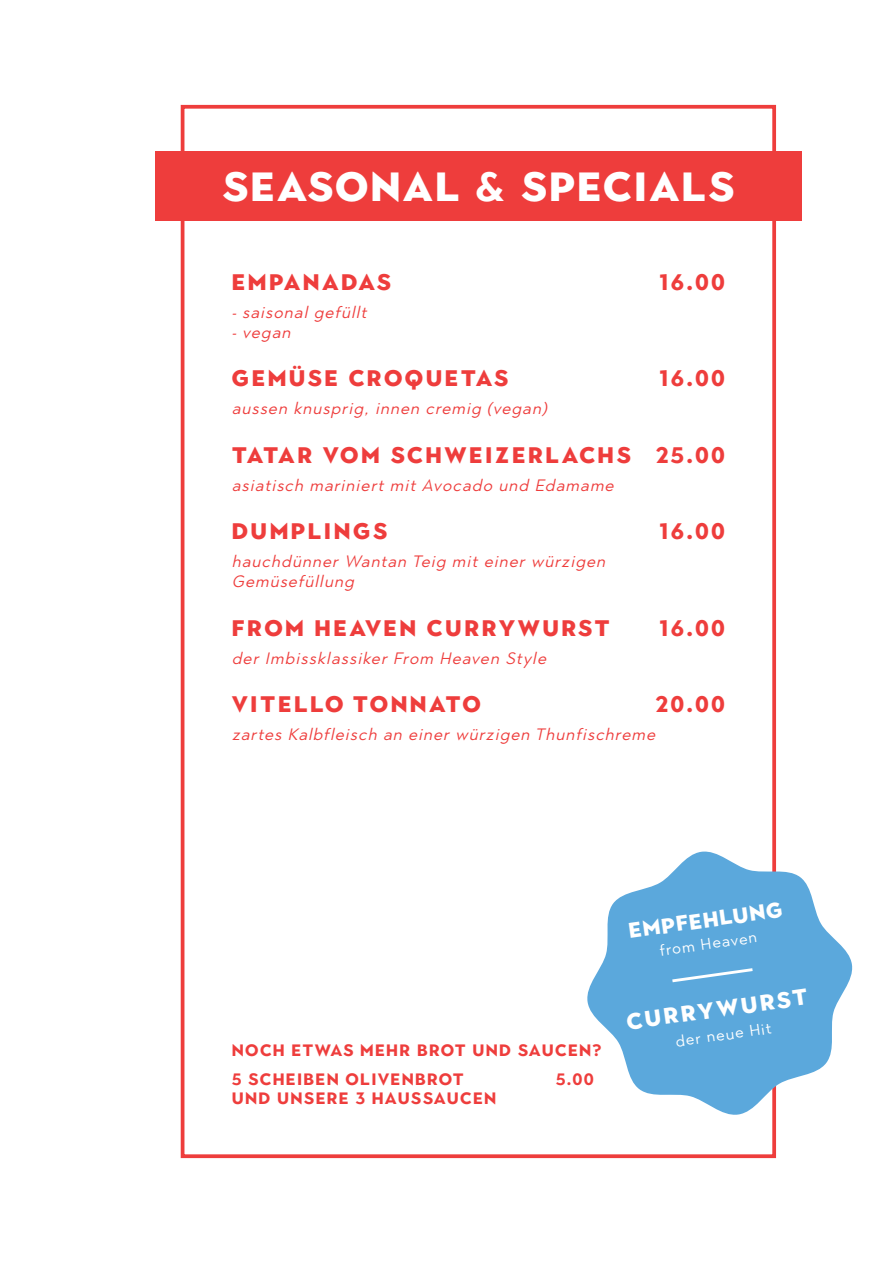
<style>
.page{position:relative;width:893px;height:1263px;background:#fff}
.page>*{position:absolute;margin:0;border:0;box-sizing:border-box;transform-origin:0 0}
.Titel_Balken{font:900 40.8px "Town 10 Display";letter-spacing:.05em;color:#fff}
.Speise{font:900 22.5px "Town 10 Display";letter-spacing:.11em;color:#ee3d3c}
.t1{font:900 22.5px "Town 10 Display";color:#fff}
.t2{font:900 21.3px "Town 10 Display";color:#fff}
.Speisenzusatz{font:italic 16.5px/19.8px "Town 80 Text";color:#ee3d3c}
.Speisenzusatz-2{font:700 16.5px "Town 80 Text";letter-spacing:.08em;color:#ee3d3c}
.t3{font:15.75px "Town 80 Text";color:#fff}
</style>
<div class="page">
<div style="left:181px;top:105px;width:595px;height:1053px;border:4px solid #ee3d3c"></div>
<div style="left:155px;top:151px;width:646px;height:69px;background:#ee3d3c"></div>
<svg style="left:587px;top:849px;width:266px;height:268px;fill:#5ba8dc"></svg>
<svg style="left:669px;top:966px;width:87px;height:18px;background:#73b4e1"></svg>
<p class="Titel_Balken" style="left:222px;top:163px;width:514px">SEASONAL &amp; SPECIALS</p>
<p class="Speise" style="left:232px;top:269px;width:161px">EMPANADAS</p>
<p class="Speise" style="left:659px;top:269px;width:67px">16.00</p>
<p class="Speisenzusatz" style="left:232px;top:302px;width:141px">- saisonal gefüllt</p>
<p class="Speisenzusatz" style="left:232px;top:322px;width:65px">- vegan</p>
<p class="Speise" style="left:232px;top:365px;width:278px">GEMÜSE CROQUETAS</p>
<p class="Speise" style="left:659px;top:365px;width:67px">16.00</p>
<p class="Speisenzusatz" style="left:232px;top:398px;width:321px">aussen knusprig, innen cremig (vegan)</p>
<p class="Speise" style="left:232px;top:442px;width:495px">TATAR VOM SCHWEIZERLACHS 25.00</p>
<p class="Speisenzusatz" style="left:232px;top:475px;width:388px">asiatisch mariniert mit Avocado und Edamame</p>
<p class="Speise" style="left:232px;top:518px;width:157px">DUMPLINGS</p>
<p class="Speise" style="left:659px;top:518px;width:67px">16.00</p>
<p class="Speisenzusatz" style="left:232px;top:552px;width:379px">hauchdünner Wantan Teig mit einer würzigen<br>Gemüsefüllung</p>
<p class="Speise" style="left:232px;top:615px;width:379px">FROM HEAVEN CURRYWURST</p>
<p class="Speise" style="left:659px;top:615px;width:67px">16.00</p>
<p class="Speisenzusatz" style="left:232px;top:648px;width:320px">der Imbissklassiker From Heaven Style</p>
<p class="Speise" style="left:232px;top:691px;width:250px">VITELLO TONNATO</p>
<p class="Speise" style="left:656px;top:691px;width:71px">20.00</p>
<p class="Speisenzusatz" style="left:232px;top:725px;width:429px">zartes Kalbfleisch an einer würzigen Thunfischreme</p>
<p class="Speisenzusatz-2" style="left:232px;top:1040px;width:371px">NOCH ETWAS MEHR BROT UND SAUCEN?</p>
<p class="Speisenzusatz-2" style="left:232px;top:1068px;width:234px">5 SCHEIBEN OLIVENBROT</p>
<p class="Speisenzusatz-2" style="left:556px;top:1068px;width:39px">5.00</p>
<p class="Speisenzusatz-2" style="left:232px;top:1088px;width:266px">UND UNSERE 3 HAUSSAUCEN</p>
<p class="t2" style="left:627px;top:918px;width:157px;rotate:-8deg">EMPFEHLUNG</p>
<p class="t3" style="left:658px;top:940px;width:99px;rotate:-8deg">from Heaven</p>
<p class="t1" style="left:625px;top:1009px;width:184px;rotate:-8deg">CURRYWURST</p>
<p class="t3" style="left:674px;top:1031px;width:98px;rotate:-8deg">der neue Hit</p>
</div>
